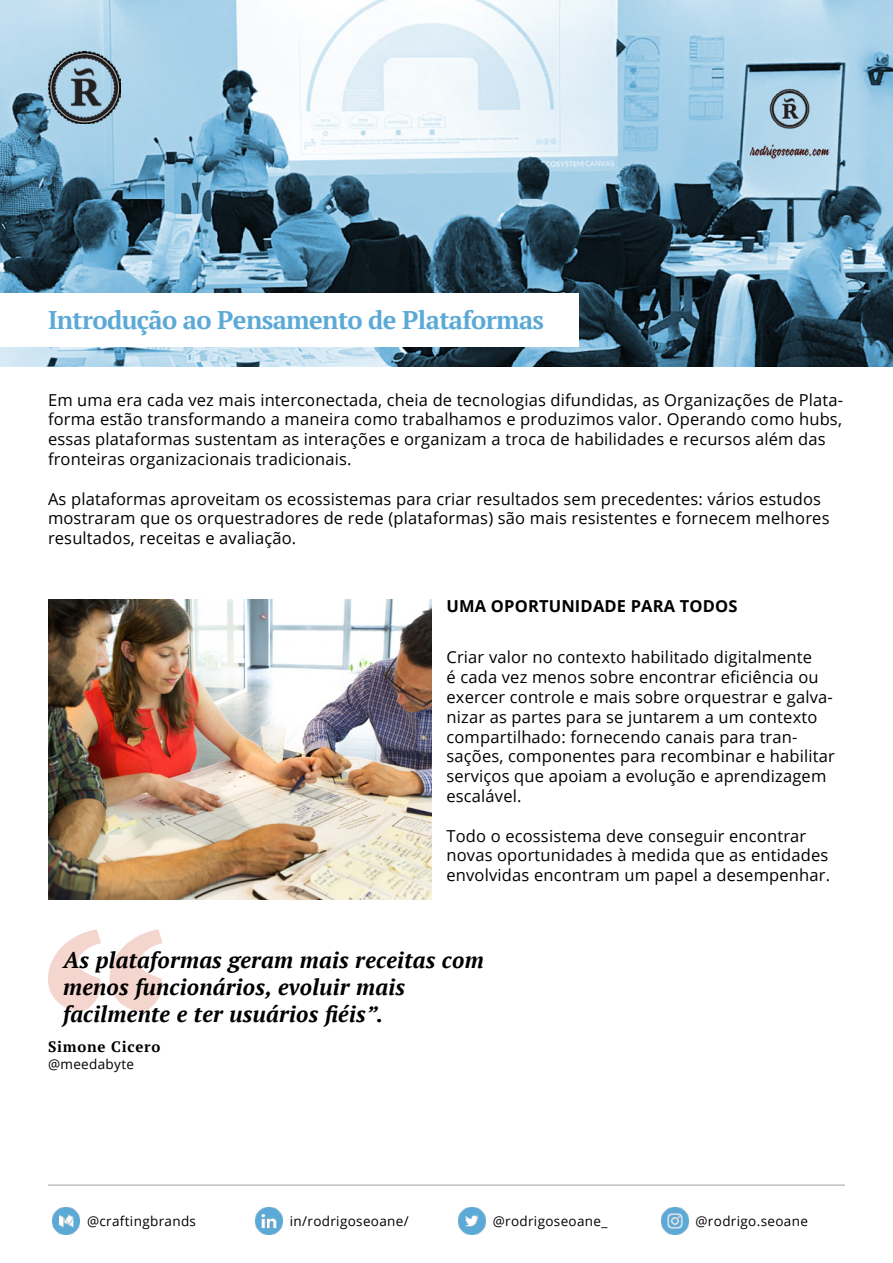
<style>
.page{position:relative;width:893px;height:1263px;background:#fff}
.page>*{position:absolute;margin:0;border:0;box-sizing:border-box;transform-origin:0 0}
.t1{font:700 25.5px "PT Serif";letter-spacing:-.025em;color:#5ba9d6}
.t2{font:italic 700 22.5px/27px "PT Serif";letter-spacing:.01em;color:#000}
.t3{font:16.5px/19.8px "Open Sans";letter-spacing:.01em;color:#000}
.t4{font:700 16.5px "Open Sans";letter-spacing:.01em;color:#000}
.t5{font:700 15px "PT Serif";letter-spacing:.05em;color:#000}
.t6{font:13.5px "Open Sans";letter-spacing:.025em;color:#000}
</style>
<div class="page">
<img style="left:52px;top:1207px;width:28px;height:27px">
<img style="left:255px;top:1207px;width:27px;height:27px">
<img style="left:458px;top:1207px;width:27px;height:27px">
<img style="left:661px;top:1207px;width:27px;height:27px">
<hr style="left:48px;top:1184px;width:797px;height:2px;background:#bfbfbf">
<img style="left:0;top:0;width:893px;height:366px">
<svg style="left:48px;top:929px;width:115px;height:82px"></svg>
<img style="left:48px;top:600px;width:383px;height:300px">
<div style="left:0;top:293px;width:578px;height:53px;background:#fff"></div>
<img style="left:48px;top:51px;width:72px;height:72px">
<h1 class="t1" style="left:48px;top:304px;width:498px">Introdução ao Pensamento de Plataformas</h1>
<p class="t3" style="left:48px;top:389px;width:797px">Em uma era cada vez mais interconectada, cheia de tecnologias difundidas, as Organizações de Plata&shy;forma estão transformando a maneira como trabalhamos e produzimos valor. Operando como hubs, essas plataformas sustentam as interações e organizam a troca de habilidades e recursos além das fronteiras organizacionais tradicionais.</p>
<p class="t3" style="left:48px;top:488px;width:783px">As plataformas aproveitam os ecossistemas para criar resultados sem precedentes: vários estudos mostraram que os orquestradores de rede (plataformas) são mais resistentes e fornecem melhores resultados, receitas e avaliação.</p>
<p class="t4" style="left:446px;top:595px;width:293px">UMA OPORTUNIDADE PARA TODOS</p>
<p class="t3" style="left:446px;top:647px;width:390px">Criar valor no contexto habilitado digitalmente<br>é cada vez menos sobre encontrar eficiência ou exercer controle e mais sobre orquestrar e galva&shy;nizar as partes para se juntarem a um contexto compartilhado: fornecendo canais para tran&shy;sações, componentes para recombinar e habilitar serviços que apoiam a evolução e aprendizagem escalável.</p>
<p class="t3" style="left:446px;top:825px;width:385px">Todo o ecossistema deve conseguir encontrar novas oportunidades à medida que as entidades envolvidas encontram um papel a desempenhar.</p>
<h2 class="t2" style="left:63px;top:946px;width:422px">As plataformas geram mais receitas com menos funcionários, evoluir mais facilmente e ter usuários fiéis”.</h2>
<p class="t5" style="left:48px;top:1037px;width:114px">Simone Cicero</p>
<p class="t6" style="left:48px;top:1055px;width:88px">@meedabyte</p>
<p class="t6" style="left:87px;top:1212px;width:111px">@craftingbrands</p>
<p class="t6" style="left:290px;top:1212px;width:120px">in/rodrigoseoane/</p>
<p class="t6" style="left:493px;top:1212px;width:116px">@rodrigoseoane_</p>
<p class="t6" style="left:695px;top:1212px;width:114px">@rodrigo.seoane</p>
</div>
